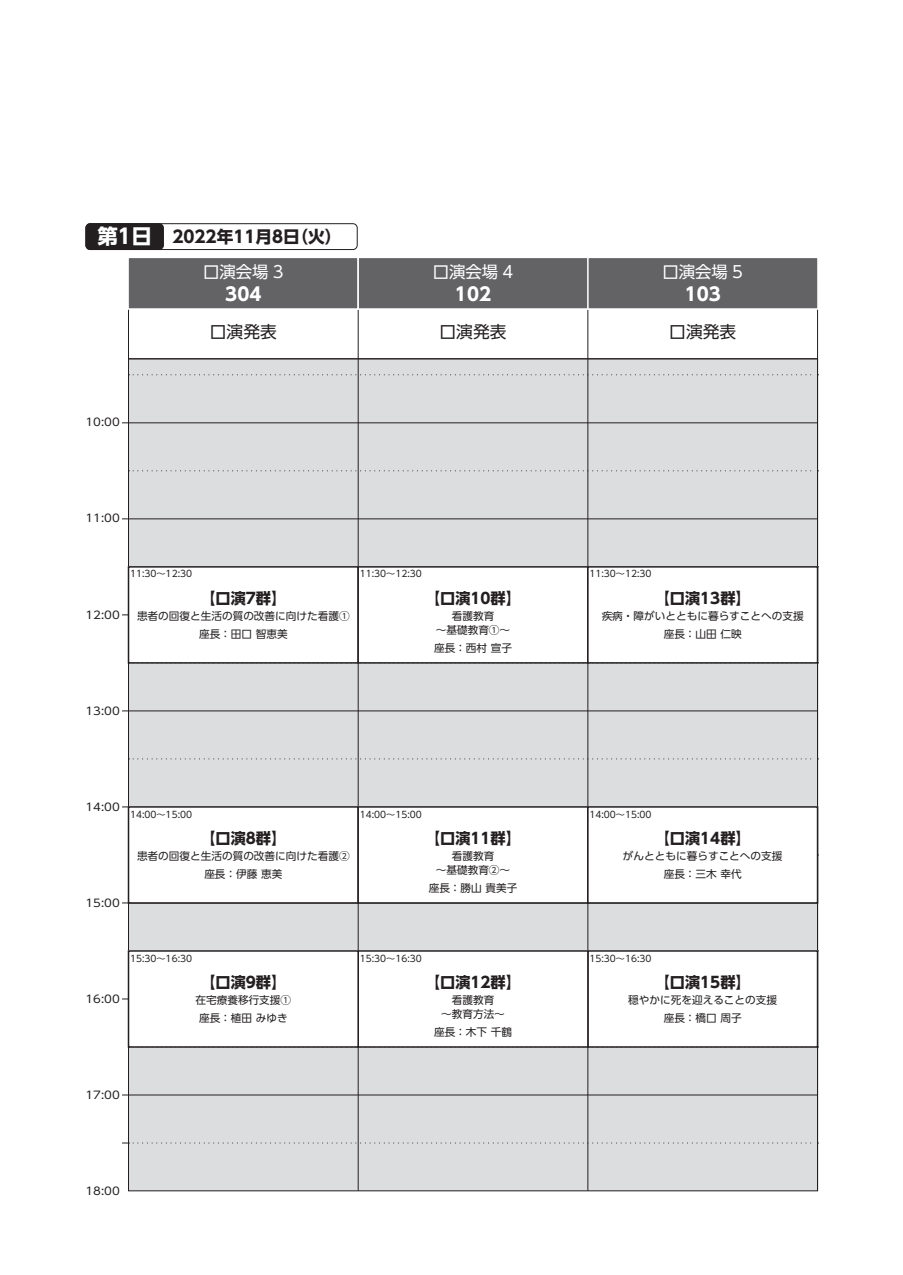
<style>
.page{position:relative;width:903px;height:1275px;background:#fff}
.page>*{position:absolute;margin:0;border:0;box-sizing:border-box;transform-origin:0 0}
.t1{font:700 18.2px "UD Shin Go Pr 6 N";color:#fff}
.t2{font:700 16.62px "UD Shin Go Pr 6 N";color:#231f20}
.t3{font:16.62px "UD Shin Go Pr 6 N";color:#231f20}
.t4{font:16.45px "UD Shin Go Pr 6 N";color:#fff}
.t5{font:700 15.22px "UD Shin Go Pr 6 N";color:#231f20}
.t6{font:10.67px/18.2px "UD Shin Go Pr 6 N";color:#231f20;text-align:center}
.t7{font:10.67px "UD Shin Go Pr 6 N";color:#231f20;scale:1.11 1}
.t8{font:9.1px "UD Shin Go Pr 6 N";color:#231f20}
.s1{font-size:20.47px;color:#fff}
</style>
<div class="page">
<div style="left:128px;top:359px;width:689px;height:832px;background:#dcdddf"></div>
<svg style="left:129px;top:374px;width:683px;height:1px"></svg>
<svg style="left:129px;top:470px;width:683px;height:1px"></svg>
<svg style="left:129px;top:758px;width:683px;height:1px"></svg>
<hr style="left:128px;top:423px;width:689px;height:1px;background:#231f20">
<hr style="left:128px;top:358px;width:689px;height:1px;background:#231f20">
<hr style="left:128px;top:519px;width:689px;height:1px;background:#231f20">
<hr style="left:128px;top:711px;width:689px;height:1px;background:#231f20">
<hr style="left:128px;top:1095px;width:689px;height:1px;background:#231f20">
<hr style="left:128px;top:282px;width:1px;height:909px;background:#231f20">
<hr style="left:358px;top:287px;width:1px;height:904px;background:#231f20">
<hr style="left:587px;top:287px;width:1px;height:904px;background:#231f20">
<hr style="left:817px;top:282px;width:1px;height:909px;background:#231f20">
<div style="left:128px;top:257px;width:230px;height:52px;background:#636366"></div>
<div style="left:127px;top:257px;width:232px;height:53px;border:2px solid #fff"></div>
<div style="left:358px;top:257px;width:230px;height:52px;background:#636366"></div>
<div style="left:357px;top:257px;width:232px;height:53px;border:2px solid #fff"></div>
<div style="left:588px;top:257px;width:230px;height:52px;background:#636366"></div>
<div style="left:587px;top:257px;width:232px;height:53px;border:2px solid #fff"></div>
<div style="left:128px;top:567px;width:230px;height:96px;background:#fff"></div>
<div style="left:128px;top:566px;width:231px;height:98px;border:2px solid #231f20"></div>
<div style="left:358px;top:567px;width:230px;height:96px;background:#fff"></div>
<div style="left:357px;top:566px;width:232px;height:98px;border:2px solid #231f20"></div>
<div style="left:588px;top:567px;width:229px;height:96px;background:#fff"></div>
<div style="left:587px;top:566px;width:231px;height:98px;border:2px solid #231f20"></div>
<div style="left:128px;top:807px;width:230px;height:96px;background:#fff"></div>
<div style="left:128px;top:806px;width:231px;height:98px;border:2px solid #231f20"></div>
<div style="left:358px;top:807px;width:230px;height:96px;background:#fff"></div>
<div style="left:357px;top:806px;width:232px;height:98px;border:2px solid #231f20"></div>
<div style="left:588px;top:807px;width:229px;height:96px;background:#fff"></div>
<div style="left:587px;top:806px;width:231px;height:98px;border:2px solid #231f20"></div>
<div style="left:588px;top:951px;width:229px;height:96px;background:#fff"></div>
<div style="left:587px;top:950px;width:231px;height:98px;border:2px solid #231f20"></div>
<div style="left:358px;top:951px;width:230px;height:96px;background:#fff"></div>
<div style="left:357px;top:950px;width:232px;height:98px;border:2px solid #231f20"></div>
<div style="left:128px;top:951px;width:230px;height:96px;background:#fff"></div>
<div style="left:128px;top:950px;width:231px;height:98px;border:2px solid #231f20"></div>
<div style="left:86px;top:223px;width:271px;height:27px;border:1px solid #231f20;border-radius:4px"></div>
<div style="left:86px;top:224px;width:77px;height:26px;background:#231f20;border-radius:4px"></div>
<div style="left:86px;top:223px;width:78px;height:27px;border:1px solid #231f20;border-radius:4px"></div>
<svg style="left:122px;top:1142px;width:690px;height:2px"></svg>
<h2 class="t2" style="left:96px;top:223px;width:246px"><span class="s1">第1日</span> 2022年11月8日（火）</h2>
<h3 class="t4" style="left:202px;top:259px;width:82px">口演会場 3</h3>
<h1 class="t1" style="left:224px;top:279px;width:38px">304</h1>
<h3 class="t4" style="left:431px;top:259px;width:82px">口演会場 4</h3>
<h1 class="t1" style="left:454px;top:279px;width:38px">102</h1>
<h3 class="t4" style="left:661px;top:259px;width:82px">口演会場 5</h3>
<h1 class="t1" style="left:683px;top:279px;width:38px">103</h1>
<p class="t7" style="left:84px;top:414px;width:32px">10:00</p>
<p class="t7" style="left:85px;top:414px;width:32px">10:00</p>
<h2 class="t3" style="left:209px;top:319px;width:68px">口演発表</h2>
<h2 class="t3" style="left:438px;top:319px;width:68px">口演発表</h2>
<h2 class="t3" style="left:668px;top:319px;width:68px">口演発表</h2>
<p class="t7" style="left:84px;top:510px;width:32px">11:00</p>
<p class="t7" style="left:85px;top:510px;width:32px">11:00</p>
<p class="t7" style="left:84px;top:606px;width:32px">12:00</p>
<p class="t7" style="left:85px;top:606px;width:32px">12:00</p>
<p class="t8" style="left:129px;top:567px;width:64px">11:30～12:30</p>
<p class="t8" style="left:130px;top:567px;width:64px">11:30～12:30</p>
<h3 class="t5" style="left:199px;top:586px;width:87px">【口演7群】</h3>
<p class="t6" style="left:136px;top:607px;width:214px">患者の回復と生活の質の改善に向けた看護①座長：田口 智恵美</p>
<p class="t6" style="left:137px;top:607px;width:214px">患者の回復と生活の質の改善に向けた看護①座長：田口 智恵美</p>
<p class="t8" style="left:358px;top:567px;width:64px">11:30～12:30</p>
<p class="t8" style="left:360px;top:567px;width:64px">11:30～12:30</p>
<h3 class="t5" style="left:424px;top:586px;width:97px">【口演10群】</h3>
<p class="t6" style="left:434px;top:609px;width:76px;line-height:13.7px">看護教育<br>～基礎教育①～</p>
<p class="t6" style="left:433px;top:638px;width:79px">座長：西村 宣子</p>
<p class="t6" style="left:436px;top:609px;width:76px;line-height:13.7px">看護教育<br>～基礎教育①～</p>
<p class="t6" style="left:434px;top:638px;width:79px">座長：西村 宣子</p>
<p class="t7" style="left:84px;top:702px;width:32px">13:00</p>
<p class="t7" style="left:85px;top:702px;width:32px">13:00</p>
<p class="t8" style="left:588px;top:567px;width:64px">11:30～12:30</p>
<p class="t8" style="left:589px;top:567px;width:64px">11:30～12:30</p>
<h3 class="t5" style="left:653px;top:586px;width:97px">【口演13群】</h3>
<p class="t6" style="left:600px;top:607px;width:204px">疾病・障がいとともに暮らすことへの支援座長：山田 仁映</p>
<p class="t6" style="left:602px;top:607px;width:204px">疾病・障がいとともに暮らすことへの支援座長：山田 仁映</p>
<p class="t7" style="left:84px;top:798px;width:32px">14:00</p>
<p class="t7" style="left:85px;top:798px;width:32px">14:00</p>
<p class="t7" style="left:84px;top:894px;width:32px">15:00</p>
<p class="t7" style="left:85px;top:894px;width:32px">15:00</p>
<p class="t8" style="left:129px;top:807px;width:64px">14:00～15:00</p>
<p class="t8" style="left:130px;top:807px;width:64px">14:00～15:00</p>
<p class="t8" style="left:358px;top:807px;width:64px">14:00～15:00</p>
<p class="t8" style="left:360px;top:807px;width:64px">14:00～15:00</p>
<h3 class="t5" style="left:199px;top:826px;width:87px">【口演8群】</h3>
<p class="t6" style="left:136px;top:847px;width:214px">患者の回復と生活の質の改善に向けた看護②座長：伊藤 恵美</p>
<p class="t6" style="left:137px;top:847px;width:214px">患者の回復と生活の質の改善に向けた看護②座長：伊藤 恵美</p>
<h3 class="t5" style="left:424px;top:826px;width:97px">【口演11群】</h3>
<p class="t6" style="left:434px;top:849px;width:76px;line-height:13.7px">看護教育<br>～基礎教育②～</p>
<p class="t6" style="left:427px;top:879px;width:90px">座長：勝山 貴美子</p>
<p class="t6" style="left:436px;top:849px;width:76px;line-height:13.7px">看護教育<br>～基礎教育②～</p>
<p class="t6" style="left:429px;top:879px;width:90px">座長：勝山 貴美子</p>
<p class="t7" style="left:84px;top:990px;width:32px">16:00</p>
<p class="t7" style="left:85px;top:990px;width:32px">16:00</p>
<p class="t8" style="left:129px;top:951px;width:64px">15:30～16:30</p>
<p class="t8" style="left:130px;top:951px;width:64px">15:30～16:30</p>
<h3 class="t5" style="left:199px;top:970px;width:87px">【口演9群】</h3>
<p class="t6" style="left:194px;top:991px;width:97px">在宅療養移行支援①座長：植田 みゆき</p>
<p class="t6" style="left:195px;top:991px;width:97px">在宅療養移行支援①座長：植田 みゆき</p>
<p class="t8" style="left:358px;top:951px;width:64px">15:30～16:30</p>
<p class="t8" style="left:360px;top:951px;width:64px">15:30～16:30</p>
<h3 class="t5" style="left:424px;top:970px;width:97px">【口演12群】</h3>
<p class="t6" style="left:440px;top:993px;width:65px;line-height:13.7px">看護教育<br>～教育方法～</p>
<p class="t6" style="left:433px;top:1023px;width:79px">座長：木下 千鶴</p>
<p class="t6" style="left:441px;top:993px;width:65px;line-height:13.7px">看護教育<br>～教育方法～</p>
<p class="t6" style="left:434px;top:1023px;width:79px">座長：木下 千鶴</p>
<p class="t7" style="left:84px;top:1086px;width:32px">17:00</p>
<p class="t7" style="left:85px;top:1086px;width:32px">17:00</p>
<p class="t7" style="left:84px;top:1182px;width:32px">18:00</p>
<p class="t7" style="left:85px;top:1182px;width:32px">18:00</p>
<p class="t8" style="left:588px;top:807px;width:64px">14:00～15:00</p>
<p class="t8" style="left:589px;top:807px;width:64px">14:00～15:00</p>
<h3 class="t5" style="left:653px;top:826px;width:97px">【口演14群】</h3>
<p class="t6" style="left:621px;top:847px;width:161px">がんとともに暮らすことへの支援座長：三木 幸代</p>
<p class="t6" style="left:623px;top:847px;width:161px">がんとともに暮らすことへの支援座長：三木 幸代</p>
<p class="t8" style="left:588px;top:951px;width:64px">15:30～16:30</p>
<p class="t8" style="left:589px;top:951px;width:64px">15:30～16:30</p>
<h3 class="t5" style="left:653px;top:970px;width:97px">【口演15群】</h3>
<p class="t6" style="left:627px;top:991px;width:150px">穏やかに死を迎えることの支援座長：橋口 周子</p>
<p class="t6" style="left:628px;top:991px;width:150px">穏やかに死を迎えることの支援座長：橋口 周子</p>
</div>
